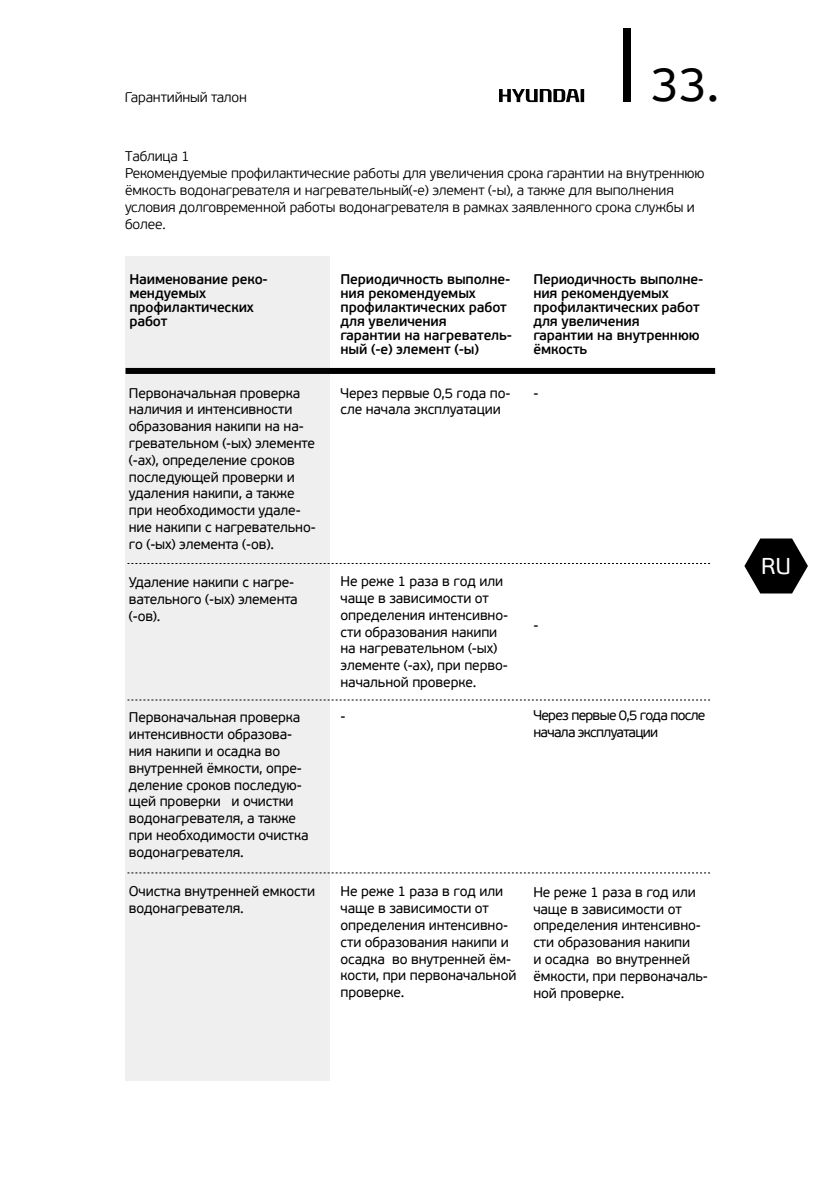
<style>
.page{position:relative;width:840px;height:1191px;background:#fff}
.page>*{position:absolute;margin:0;border:0;box-sizing:border-box;transform-origin:0 0}
.t1{font:48px "PF Beau Sans Pro";color:#000}
.t2{font:22.8px "PF Beau Sans Pro";color:#fff}
.t3{font:14px/16.8px "PF Beau Sans Pro";letter-spacing:-.01em;color:#000}
.t4{font:600 14px/14px "PF Beau Sans Pro";letter-spacing:-.01em;color:#000}
.t5{font:300 14px/16.8px "PF Beau Sans Pro";letter-spacing:-.01em;color:#000}
.t6{font:14px/16.8px "PF Beau Sans Pro";letter-spacing:-.05em;color:#000}
</style>
<div class="page">
<div style="left:623px;top:28px;width:7px;height:73px;background:#000"></div>
<svg style="left:744px;top:538px;width:63px;height:55px"></svg>
<svg style="left:499px;top:89px;width:85px;height:13px"></svg>
<div style="left:125px;top:257px;width:204px;height:824px;background:#efefef"></div>
<div style="left:125px;top:368px;width:589px;height:6px;background:#000"></div>
<svg style="left:127px;top:563px;width:582px;height:1px"></svg>
<svg style="left:127px;top:699px;width:582px;height:1px"></svg>
<svg style="left:127px;top:872px;width:582px;height:1px"></svg>
<p class="t5" style="left:125px;top:89px;width:124px">Гарантийный талон</p>
<h1 class="t1" style="left:650px;top:56px;width:70px">33.</h1>
<p class="t5" style="left:125px;top:148px;width:580px">Таблица 1<br>Рекомендуемые профилактические работы для увеличения срока гарантии на внутреннюю ёмкость водонагревателя и нагревательный(-е) элемент (-ы), а также для выполнения условия долговременной работы водонагревателя в рамках заявленного срока службы и более.</p>
<p class="t4" style="left:129px;top:272px;width:140px">Наименование реко&shy;мендуемых профилактических работ</p>
<p class="t4" style="left:340px;top:272px;width:173px">Периодичность выполне&shy;ния рекомендуемых профилактических работ для увеличения<br>гарантии на нагреватель&shy;ный (-е) элемент (-ы)</p>
<p class="t4" style="left:533px;top:272px;width:171px">Периодичность выполне&shy;ния рекомендуемых профилактических работ для увеличения гарантии на внутреннюю ёмкость</p>
<p class="t3" style="left:533px;top:384px;width:7px">-</p>
<p class="t3" style="left:129px;top:385px;width:188px">Первоначальная проверка наличия и интенсивности образования накипи на на&shy;гревательном (-ых) элементе (-ах), определение сроков последующей проверки и удаления накипи, а также при необходимости удале&shy;ние накипи с нагревательно&shy;го (-ых) элемента (-ов).</p>
<p class="t3" style="left:129px;top:574px;width:170px">Удаление накипи с нагре&shy;вательного (-ых) элемента (-ов).</p>
<p class="t3" style="left:340px;top:385px;width:171px">Через первые 0,5 года по&shy;сле начала эксплуатации</p>
<p class="t3" style="left:340px;top:573px;width:169px">Не реже 1 раза в год или чаще в зависимости от определения интенсивно&shy;сти образования накипи на нагревательном (-ых) элементе (-ах), при перво&shy;начальной проверке.</p>
<p class="t3" style="left:340px;top:707px;width:7px">-</p>
<p class="t3" style="left:533px;top:616px;width:7px">-</p>
<p class="t6" style="left:533px;top:707px;width:173px">Через первые 0,5 года после начала эксплуатации</p>
<p class="t3" style="left:129px;top:709px;width:181px">Первоначальная проверка интенсивности образова&shy;ния накипи и осадка во внутренней ёмкости, опре&shy;деление сроков последую&shy;щей проверки и очистки водонагревателя, а также при необходимости очистка водонагревателя.</p>
<p class="t3" style="left:129px;top:883px;width:188px">Очистка внутренней емкости водонагревателя.</p>
<p class="t3" style="left:340px;top:883px;width:177px">Не реже 1 раза в год или чаще в зависимости от определения интенсивно&shy;сти образования накипи и осадка во внутренней ём&shy;кости, при первоначальной проверке.</p>
<p class="t3" style="left:533px;top:883px;width:176px">Не реже 1 раза в год или чаще в зависимости от определения интенсивно&shy;сти образования накипи<br>и осадка во внутренней ёмкости, при первоначаль&shy;ной проверке.</p>
<h2 class="t2" style="left:760px;top:553px;width:31px">RU</h2>
</div>
